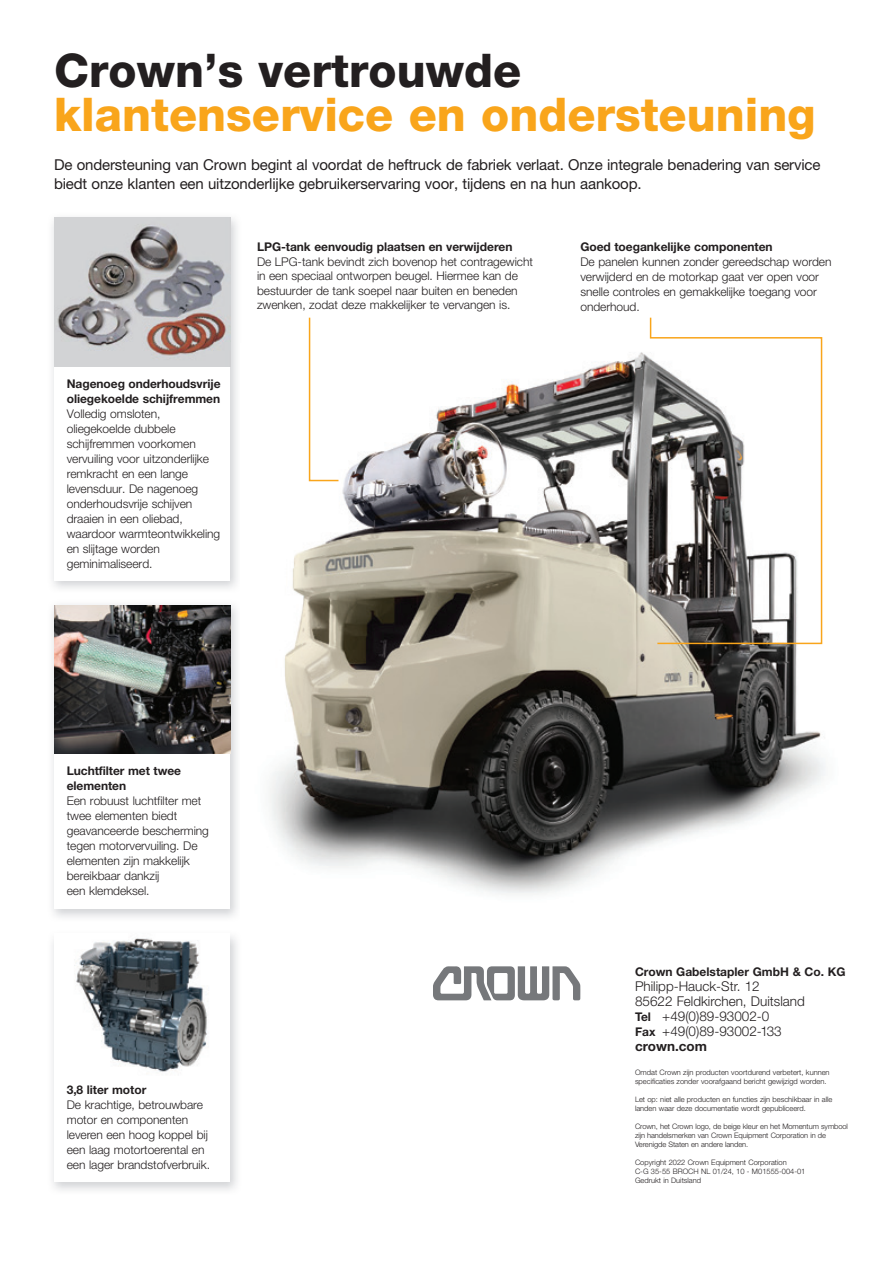
<style>
.page{position:relative;width:893px;height:1263px;background:#fff}
.page>*{position:absolute;margin:0;border:0;box-sizing:border-box;transform-origin:0 0}
.t1{font:800 46.5px "Helvetica Neue LT Std";color:#f9a51b}
.t2{font:800 46.5px "Helvetica Neue LT Std";color:#231f20}
.t3{font:15px/19.5px "Helvetica Neue LT Std";letter-spacing:-.01em;color:#231f20}
.t4{font:300 13.5px/15px "Helvetica Neue LT Std";color:#231f20}
.t5{font:300 12px/15px "Helvetica Neue LT Std";letter-spacing:-.005em;color:#231f20}
.t6{font:700 12px/15px "Helvetica Neue LT Std";letter-spacing:-.005em;color:#231f20}
.t7{font:300 7.5px/9px "Helvetica Neue LT Std";color:#231f20}
.s1{font-weight:700;font-size:12px}
.s2{font-weight:700}
</style>
<div class="page">
<img style="left:270px;top:352px;width:555px;height:542px">
<svg style="left:433px;top:966px;width:147px;height:34px"></svg>
<img style="left:52px;top:217px;width:185px;height:372px">
<div style="left:54px;top:218px;width:176px;height:362px;background:#fff"></div>
<img style="left:54px;top:218px;width:176px;height:148px">
<img style="left:52px;top:604px;width:185px;height:313px">
<div style="left:54px;top:605px;width:176px;height:304px;background:#fff"></div>
<img style="left:54px;top:605px;width:176px;height:149px">
<img style="left:74px;top:933px;width:135px;height:143px">
<svg style="left:308px;top:317px;width:32px;height:165px"></svg>
<svg style="left:649px;top:317px;width:174px;height:328px"></svg>
<h1 class="t2" style="left:54px;top:43px;width:469px">Crown’s vertrouwde</h1>
<h1 class="t1" style="left:54px;top:86px;width:763px">klantenservice en ondersteuning</h1>
<p class="t3" style="left:54px;top:154px;width:768px">De ondersteuning van Crown begint al voordat de heftruck de fabriek verlaat. Onze integrale benadering van service biedt onze klanten een uitzonderlijke gebruikerservaring voor, tijdens en na hun aankoop.</p>
<p class="t6" style="left:67px;top:376px;width:155px">Nagenoeg onderhoudsvrije oliegekoelde schijfremmen</p>
<p class="t5" style="left:67px;top:406px;width:155px">Volledig omsloten, oliegekoelde dubbele schijfremmen voorkomen vervuiling voor uitzonderlijke remkracht en een lange levensduur. De nagenoeg onderhoudsvrije schijven draaien in een oliebad, waardoor warmteontwikkeling en slijtage worden geminimaliseerd.</p>
<p class="t6" style="left:257px;top:239px;width:257px">LPG-tank eenvoudig plaatsen en verwijderen</p>
<p class="t5" style="left:257px;top:254px;width:278px;line-height:14.4px">De LPG-tank bevindt zich bovenop het contragewicht in een speciaal ontworpen beugel. Hiermee kan de bestuurder de tank soepel naar buiten en beneden zwenken, zodat deze makkelijker te vervangen is.</p>
<p class="t6" style="left:580px;top:239px;width:194px">Goed toegankelijke componenten</p>
<p class="t5" style="left:580px;top:254px;width:253px">De panelen kunnen zonder gereedschap worden verwijderd en de motorkap gaat ver open voor snelle controles en gemakkelijke toegang voor onderhoud.</p>
<p class="t6" style="left:67px;top:763px;width:116px">Luchtfilter met twee elementen</p>
<p class="t5" style="left:67px;top:793px;width:144px">Een robuust luchtfilter met twee elementen biedt geavanceerde bescherming tegen motorvervuiling. De elementen zijn makkelijk bereikbaar dankzij<br>een klemdeksel.</p>
<p class="t6" style="left:67px;top:1082px;width:81px">3,8 liter motor</p>
<p class="t5" style="left:67px;top:1097px;width:145px">De krachtige, betrouwbare motor en componenten leveren een hoog koppel bij een laag motortoerental en een lager brandstofverbruik.</p>
<p class="t6" style="left:635px;top:963px;width:212px">Crown Gabelstapler GmbH &amp; Co. KG</p>
<p class="t4" style="left:635px;top:978px;width:171px">Philipp-Hauck-Str. 12<br>85622 Feldkirchen, Duitsland<br><span class="s1">Tel</span> +49(0)89-93002-0<br><span class="s1">Fax</span> +49(0)89-93002-133 <span class="s2">crown.com</span></p>
<p class="t7" style="left:635px;top:1067px;width:196px">Omdat Crown zijn producten voortdurend verbetert, kunnen specificaties zonder voorafgaand bericht gewijzigd worden.</p>
<p class="t7" style="left:635px;top:1094px;width:199px">Let op: niet alle producten en functies zijn beschikbaar in alle landen waar deze documentatie wordt gepubliceerd.</p>
<p class="t7" style="left:635px;top:1121px;width:214px">Crown, het Crown logo, de beige kleur en het Momentum symbool zijn handelsmerken van Crown Equipment Corporation in de<br>Verenigde Staten en andere landen.</p>
<p class="t7" style="left:635px;top:1157px;width:172px">Copyright 2022 Crown Equipment Corporation<br>C-G 35-55 BROCH NL 01/24, 10 - M01555-004-01<br>Gedrukt in Duitsland</p>
</div>
